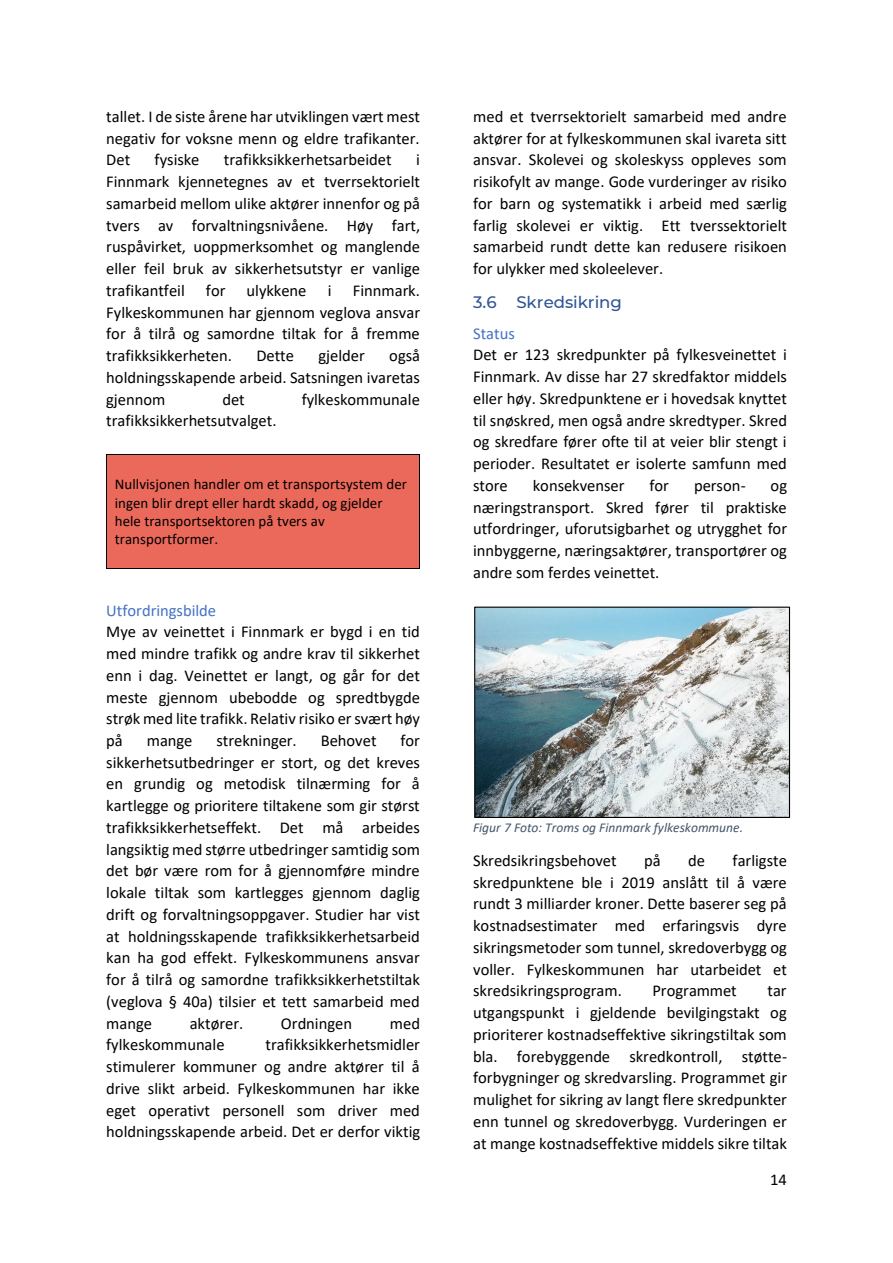
<style>
.page{position:relative;width:893px;height:1263px;background:#fff}
.page>*{position:absolute;margin:0;border:0;box-sizing:border-box;transform-origin:0 0}
.t1{font:16.5px/21.8px "Calibri";color:#000;text-align:justify}
.t2{font:16.5px "Calibri";color:#4472c4}
.t3{font:500 16.5px "Montserrat";color:#2f5496}
.t4{font:15px/18.3px "Calibri";color:#000}
.t5{font:italic 13.5px "Calibri";color:#44546a}
</style>
<div class="page">
<div style="left:107px;top:455px;width:312px;height:113px;background:#eb695a"></div>
<hr style="left:107px;top:454px;width:312px;height:1px;background:#000">
<hr style="left:106px;top:455px;width:1px;height:114px;background:#000">
<hr style="left:107px;top:569px;width:312px;height:1px;background:#000">
<hr style="left:419px;top:455px;width:1px;height:114px;background:#000">
<img style="left:476px;top:609px;width:312px;height:207px">
<div style="left:474px;top:607px;width:316px;height:211px;border:1px solid #000"></div>
<p class="t1" style="left:106px;top:107px;width:315px">tallet. I de siste årene har utviklingen vært mest negativ for voksne menn og eldre trafikanter.<br>Det</p>
<p class="t1" style="left:155px;top:150px;width:46px">fysiske</p>
<p class="t1" style="left:224px;top:150px;width:169px">trafikksikkerhetsarbeidet</p>
<p class="t1" style="left:106px;top:150px;width:315px;text-indent:310px">i Finnmark kjennetegnes av et tverrsektorielt samarbeid mellom ulike aktører innenfor og på tvers av forvaltningsnivåene. Høy fart, ruspåvirket, uoppmerksomhet og manglende eller feil bruk av sikkerhetsutstyr er vanlige trafikantfeil</p>
<p class="t1" style="left:206px;top:281px;width:21px">for</p>
<p class="t1" style="left:247px;top:281px;width:61px">ulykkene</p>
<p class="t1" style="left:328px;top:281px;width:5px">i</p>
<p class="t1" style="left:106px;top:281px;width:315px;text-indent:247px">Finnmark.<br>Fylkeskommunen har gjennom veglova ansvar for å tilrå og samordne tiltak for å fremme trafikksikkerheten.</p>
<p class="t1" style="left:106px;top:346px;width:315px;text-indent:283px">også holdningsskapende arbeid. Satsningen ivaretas gjennom</p>
<p class="t1" style="left:256px;top:346px;width:39px">Dette</p>
<p class="t1" style="left:318px;top:346px;width:48px">gjelder</p>
<p class="t1" style="left:222px;top:390px;width:24px">det</p>
<p class="t1" style="left:302px;top:390px;width:120px">fylkeskommunale</p>
<p class="t1" style="left:106px;top:411px;width:172px">trafikksikkerhetsutvalget.</p>
<p class="t4" style="left:115px;top:476px;width:294px">Nullvisjonen handler om et transportsystem der ingen blir drept eller hardt skadd, og gjelder hele transportsektoren på tvers av transportformer.</p>
<p class="t2" style="left:106px;top:603px;width:111px">Utfordringsbilde</p>
<p class="t1" style="left:106px;top:622px;width:315px">Mye av veinettet i Finnmark er bygd i en tid med mindre trafikk og andre krav til sikkerhet enn i dag. Veinettet er langt, og går for det meste gjennom ubebodde og spredtbygde strøk med lite trafikk. Relativ risiko er svært høy på</p>
<p class="t1" style="left:106px;top:731px;width:315px;text-indent:294px">for sikkerhetsutbedringer er stort, og det kreves en grundig og metodisk tilnærming for å kartlegge og prioritere tiltakene som gir størst trafikksikkerhetseffekt. Det må arbeides langsiktig med større utbedringer samtidig som det bør være rom for å gjennomføre mindre lokale tiltak som kartlegges gjennom daglig drift og forvaltningsoppgaver. Studier har vist at holdningsskapende trafikksikkerhetsarbeid kan ha god effekt. Fylkeskommunens ansvar for å tilrå og samordne trafikksikkerhetstiltak (veglova § 40a) tilsier et tett samarbeid med mange</p>
<p class="t1" style="left:147px;top:731px;width:47px">mange</p>
<p class="t1" style="left:217px;top:731px;width:82px">strekninger.</p>
<p class="t1" style="left:321px;top:731px;width:57px">Behovet</p>
<p class="t1" style="left:190px;top:1014px;width:55px">aktører.</p>
<p class="t1" style="left:281px;top:1014px;width:73px">Ordningen</p>
<p class="t1" style="left:390px;top:1014px;width:32px">med</p>
<p class="t1" style="left:106px;top:1035px;width:120px">fylkeskommunale</p>
<p class="t1" style="left:106px;top:1035px;width:316px;text-indent:159px">trafikksikkerhetsmidler stimulerer kommuner og andre aktører til å drive slikt arbeid. Fylkeskommunen har ikke eget operativt personell som driver med holdningsskapende arbeid. Det er derfor viktig</p>
<p class="t1" style="left:473px;top:107px;width:315px">med et tverrsektorielt samarbeid med andre aktører for at fylkeskommunen skal ivareta sitt ansvar. Skolevei og skoleskyss oppleves som risikofylt av mange. Gode vurderinger av risiko for barn og systematikk i arbeid med særlig farlig skolevei er viktig. Ett tverssektorielt samarbeid rundt dette kan redusere risikoen for ulykker med skoleelever.</p>
<h2 class="t3" style="left:473px;top:292px;width:150px">3.6 Skredsikring</h2>
<p class="t2" style="left:473px;top:326px;width:43px">Status</p>
<p class="t1" style="left:473px;top:345px;width:316px">Det er 123 skredpunkter på fylkesveinettet i Finnmark. Av disse har 27 skredfaktor middels eller høy. Skredpunktene er i hovedsak knyttet til snøskred, men også andre skredtyper. Skred og skredfare fører ofte til at veier blir stengt i perioder. Resultatet er isolerte samfunn med store</p>
<p class="t1" style="left:533px;top:476px;width:93px">konsekvenser</p>
<p class="t1" style="left:650px;top:476px;width:21px">for</p>
<p class="t1" style="left:694px;top:476px;width:53px">person-</p>
<p class="t1" style="left:473px;top:476px;width:316px;text-indent:297px">og næringstransport. Skred fører til praktiske utfordringer, uforutsigbarhet og utrygghet for innbyggerne, næringsaktører, transportører og andre som ferdes veinettet.</p>
<p class="t5" style="left:473px;top:821px;width:272px">Figur 7 Foto: Troms og Finnmark fylkeskommune.</p>
<p class="t1" style="left:473px;top:851px;width:145px">Skredsikringsbehovet</p>
<p class="t1" style="left:644px;top:851px;width:18px">på</p>
<p class="t1" style="left:688px;top:851px;width:18px">de</p>
<p class="t1" style="left:473px;top:851px;width:315px;text-indent:260px">farligste skredpunktene ble i 2019 anslått til å være rundt 3 milliarder kroner. Dette baserer seg på kostnadsestimater med erfaringsvis dyre sikringsmetoder som tunnel, skredoverbygg og voller. Fylkeskommunen har utarbeidet et skredsikringsprogram.</p>
<p class="t1" style="left:652px;top:981px;width:86px">Programmet</p>
<p class="t1" style="left:473px;top:981px;width:316px;text-indent:295px">tar utgangspunkt i gjeldende bevilgingstakt og prioriterer kostnadseffektive sikringstiltak som bla. forebyggende skredkontroll, støtte&shy;forbygninger og skredvarsling. Programmet gir mulighet for sikring av langt flere skredpunkter enn tunnel og skredoverbygg. Vurderingen er at mange kostnadseffektive middels sikre tiltak</p>
<p class="t1" style="left:770px;top:1170px;width:18px">14</p>
</div>
